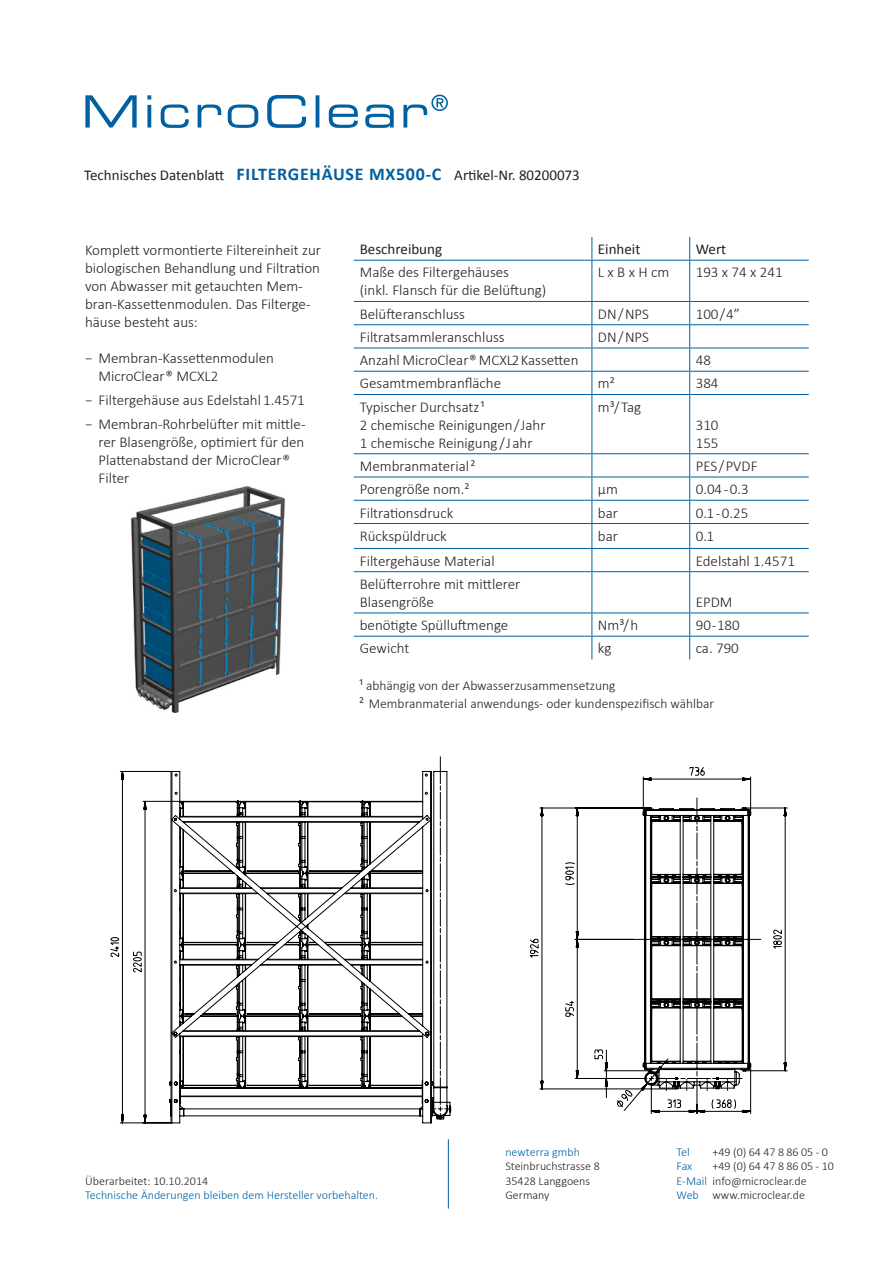
<style>
.page{position:relative;width:893px;height:1263px;background:#fff}
.page>*{position:absolute;margin:0;border:0;box-sizing:border-box;transform-origin:0 0}
.t1{font:300 15px/18px "Calibri";color:#231f20}
.t2{font:15px "Calibri";color:#231f20}
.t3{font:300 13.5px/18px "Calibri";color:#231f20}
.t4{font:300 12px/14.4px "Calibri";color:#231f20}
.t5{font:300 12px "Calibri";color:#0160a1}
.s1{font-weight:700;font-size:18px;color:#0160a1}
.s2{font-size:15px}
.s3{color:#0160a1}
</style>
<div class="page">
<svg style="left:85px;top:95px;width:363px;height:33px"></svg>
<hr style="left:448px;top:1139px;width:1px;height:69px;background:#0160a1">
<svg style="left:591px;top:237px;width:1px;height:23px"></svg>
<svg style="left:689px;top:237px;width:1px;height:23px"></svg>
<hr style="left:354px;top:260px;width:238px;height:1px;background:#0160a1">
<hr style="left:592px;top:260px;width:98px;height:1px;background:#0160a1">
<hr style="left:591px;top:261px;width:1px;height:40px;background:#0160a1">
<hr style="left:690px;top:260px;width:119px;height:1px;background:#0160a1">
<hr style="left:689px;top:261px;width:1px;height:40px;background:#0160a1">
<hr style="left:354px;top:301px;width:238px;height:1px;background:#0160a1">
<hr style="left:592px;top:301px;width:98px;height:1px;background:#0160a1">
<hr style="left:690px;top:301px;width:119px;height:1px;background:#0160a1">
<hr style="left:354px;top:324px;width:238px;height:1px;background:#0160a1">
<hr style="left:592px;top:324px;width:98px;height:1px;background:#0160a1">
<hr style="left:690px;top:324px;width:119px;height:1px;background:#0160a1">
<hr style="left:354px;top:348px;width:238px;height:1px;background:#0160a1">
<hr style="left:592px;top:348px;width:98px;height:1px;background:#0160a1">
<hr style="left:690px;top:348px;width:119px;height:1px;background:#0160a1">
<hr style="left:354px;top:371px;width:238px;height:1px;background:#0160a1">
<hr style="left:592px;top:371px;width:98px;height:1px;background:#0160a1">
<svg style="left:591px;top:302px;width:1px;height:92px"></svg>
<hr style="left:690px;top:371px;width:119px;height:1px;background:#0160a1">
<svg style="left:689px;top:302px;width:1px;height:92px"></svg>
<hr style="left:354px;top:394px;width:238px;height:1px;background:#0160a1">
<hr style="left:592px;top:394px;width:98px;height:1px;background:#0160a1">
<hr style="left:591px;top:395px;width:1px;height:58px;background:#0160a1">
<hr style="left:690px;top:394px;width:119px;height:1px;background:#0160a1">
<hr style="left:689px;top:395px;width:1px;height:58px;background:#0160a1">
<hr style="left:354px;top:453px;width:238px;height:1px;background:#0160a1">
<hr style="left:592px;top:453px;width:98px;height:1px;background:#0160a1">
<hr style="left:690px;top:453px;width:119px;height:1px;background:#0160a1">
<hr style="left:354px;top:477px;width:238px;height:1px;background:#0160a1">
<hr style="left:592px;top:477px;width:98px;height:1px;background:#0160a1">
<hr style="left:690px;top:477px;width:119px;height:1px;background:#0160a1">
<hr style="left:354px;top:500px;width:238px;height:1px;background:#0160a1">
<hr style="left:592px;top:500px;width:98px;height:1px;background:#0160a1">
<hr style="left:690px;top:500px;width:119px;height:1px;background:#0160a1">
<hr style="left:354px;top:523px;width:238px;height:1px;background:#0160a1">
<hr style="left:592px;top:523px;width:98px;height:1px;background:#0160a1">
<hr style="left:690px;top:523px;width:119px;height:1px;background:#0160a1">
<hr style="left:354px;top:548px;width:238px;height:1px;background:#0160a1">
<hr style="left:592px;top:548px;width:98px;height:1px;background:#0160a1">
<svg style="left:591px;top:454px;width:1px;height:117px"></svg>
<hr style="left:690px;top:548px;width:119px;height:1px;background:#0160a1">
<svg style="left:689px;top:454px;width:1px;height:117px"></svg>
<hr style="left:354px;top:571px;width:238px;height:1px;background:#0160a1">
<hr style="left:592px;top:571px;width:98px;height:1px;background:#0160a1">
<hr style="left:591px;top:572px;width:1px;height:41px;background:#0160a1">
<hr style="left:690px;top:571px;width:119px;height:1px;background:#0160a1">
<hr style="left:689px;top:572px;width:1px;height:41px;background:#0160a1">
<hr style="left:354px;top:613px;width:238px;height:1px;background:#0160a1">
<hr style="left:592px;top:613px;width:98px;height:1px;background:#0160a1">
<hr style="left:690px;top:613px;width:119px;height:1px;background:#0160a1">
<hr style="left:354px;top:636px;width:238px;height:1px;background:#0160a1">
<hr style="left:592px;top:636px;width:98px;height:1px;background:#0160a1">
<svg style="left:591px;top:613px;width:1px;height:46px"></svg>
<hr style="left:690px;top:636px;width:119px;height:1px;background:#0160a1">
<svg style="left:689px;top:613px;width:1px;height:46px"></svg>
<svg style="left:110px;top:756px;width:339px;height:367px"></svg>
<svg style="left:540px;top:767px;width:248px;height:347px"></svg>
<img style="left:130px;top:486px;width:156px;height:227px">
<p class="t2" style="left:84px;top:166px;width:497px">Technisches Datenblatt <span class="s1">FILTERGEHÄUSE MX500-C</span> Artikel-Nr. 80200073</p>
<p class="t1" style="left:85px;top:241px;width:238px">Komplett vormontierte Filtereinheit zur biologischen Behandlung und Filtration von Abwasser mit getauchten Mem&shy;bran-Kassettenmodulen. Das Filterge&shy;häuse besteht aus:</p>
<p class="t1" style="left:99px;top:349px;width:177px;text-indent:-14px">− Membran-Kassettenmodulen<br>MicroClear® MCXL2</p>
<p class="t1" style="left:85px;top:388px;width:222px;line-height:24px">− Filtergehäuse aus Edelstahl 1.4571 − Membran-Rohrbelüfter mit mittle-</p>
<p class="t1" style="left:99px;top:433px;width:207px">rer Blasengröße, optimiert für den<br>Plattenabstand der MicroClear®<br>Filter</p>
<p class="t2" style="left:360px;top:240px;width:84px">Beschreibung</p>
<p class="t2" style="left:598px;top:240px;width:44px">Einheit</p>
<p class="t2" style="left:696px;top:240px;width:32px">Wert</p>
<p class="t1" style="left:360px;top:263px;width:188px">Maße des Filtergehäuses<br>(inkl. Flansch für die Belüftung)</p>
<p class="t1" style="left:598px;top:263px;width:73px">L x B x H cm</p>
<p class="t1" style="left:696px;top:263px;width:88px">193 x 74 x 241</p>
<p class="t1" style="left:360px;top:305px;width:107px">Belüfteranschluss</p>
<p class="t1" style="left:598px;top:305px;width:53px">DN/NPS</p>
<p class="t1" style="left:696px;top:305px;width:46px">100/4”</p>
<p class="t1" style="left:360px;top:328px;width:146px">Filtratsammleranschluss</p>
<p class="t1" style="left:598px;top:328px;width:53px">DN/NPS</p>
<p class="t1" style="left:360px;top:351px;width:220px">Anzahl MicroClear® MCXL2Kassetten</p>
<p class="t1" style="left:696px;top:351px;width:17px">48</p>
<p class="t1" style="left:360px;top:374px;width:143px">Gesamtmembranfläche</p>
<p class="t1" style="left:598px;top:374px;width:18px">m²</p>
<p class="t1" style="left:696px;top:374px;width:24px">384</p>
<p class="t1" style="left:360px;top:398px;width:187px">Typischer Durchsatz¹<br>2 chemische Reinigungen/Jahr<br>1 chemische Reinigung /Jahr</p>
<p class="t1" style="left:598px;top:398px;width:45px">m³/Tag</p>
<p class="t1" style="left:696px;top:416px;width:24px">310<br>155</p>
<p class="t1" style="left:360px;top:457px;width:117px">Membranmaterial²</p>
<p class="t1" style="left:696px;top:457px;width:63px">PES/PVDF</p>
<p class="t1" style="left:360px;top:480px;width:111px">Porengröße nom.²</p>
<p class="t1" style="left:598px;top:480px;width:21px">μm</p>
<p class="t1" style="left:696px;top:480px;width:54px">0.04-0.3</p>
<p class="t1" style="left:360px;top:503px;width:95px">Filtrationsdruck</p>
<p class="t1" style="left:598px;top:503px;width:22px">bar</p>
<p class="t1" style="left:696px;top:503px;width:54px">0.1-0.25</p>
<p class="t1" style="left:360px;top:527px;width:89px">Rückspüldruck</p>
<p class="t1" style="left:598px;top:527px;width:22px">bar</p>
<p class="t1" style="left:696px;top:527px;width:20px">0.1</p>
<p class="t1" style="left:360px;top:551px;width:136px">Filtergehäuse Material</p>
<p class="t1" style="left:696px;top:551px;width:101px">Edelstahl 1.4571</p>
<p class="t1" style="left:360px;top:575px;width:162px">Belüfterrohre mit mittlerer<br>Blasengröße</p>
<p class="t1" style="left:696px;top:593px;width:38px">EPDM</p>
<p class="t1" style="left:360px;top:616px;width:150px">benötigte Spülluftmenge</p>
<p class="t1" style="left:598px;top:616px;width:42px">Nm³/h</p>
<p class="t1" style="left:696px;top:616px;width:46px">90-180</p>
<p class="t1" style="left:360px;top:639px;width:51px">Gewicht</p>
<p class="t1" style="left:598px;top:639px;width:15px">kg</p>
<p class="t1" style="left:696px;top:639px;width:45px">ca. 790</p>
<p class="t3" style="left:359px;top:676px;width:356px"><span class="s2">¹</span> abhängig von der Abwasserzusammensetzung<br><span class="s2">²</span> Membranmaterial anwendungs- oder kundenspezifisch wählbar</p>
<p class="t4" style="left:85px;top:1173px;width:124px">Überarbeitet: 10.10.2014</p>
<p class="t5" style="left:85px;top:1187px;width:294px">Technische Änderungen bleiben dem Hersteller vorbehalten.</p>
<p class="t5" style="left:505px;top:1144px;width:76px">newterra gmbh</p>
<p class="t4" style="left:505px;top:1159px;width:96px">Steinbruchstrasse 8<br>35428 Langgoens<br>Germany</p>
<p class="t5" style="left:676px;top:1144px;width:15px">Tel</p>
<p class="t4" style="left:712px;top:1145px;width:117px">+49(0)644788605-0</p>
<p class="t5" style="left:676px;top:1159px;width:17px">Fax</p>
<p class="t4" style="left:676px;top:1159px;width:159px;text-indent:36px">+49 (0) 64 47 8 86 05 - 10<br><span class="s3">E-Mail</span> info@microclear.de<br><span class="s3">Web</span> www.microclear.de</p>
</div>
